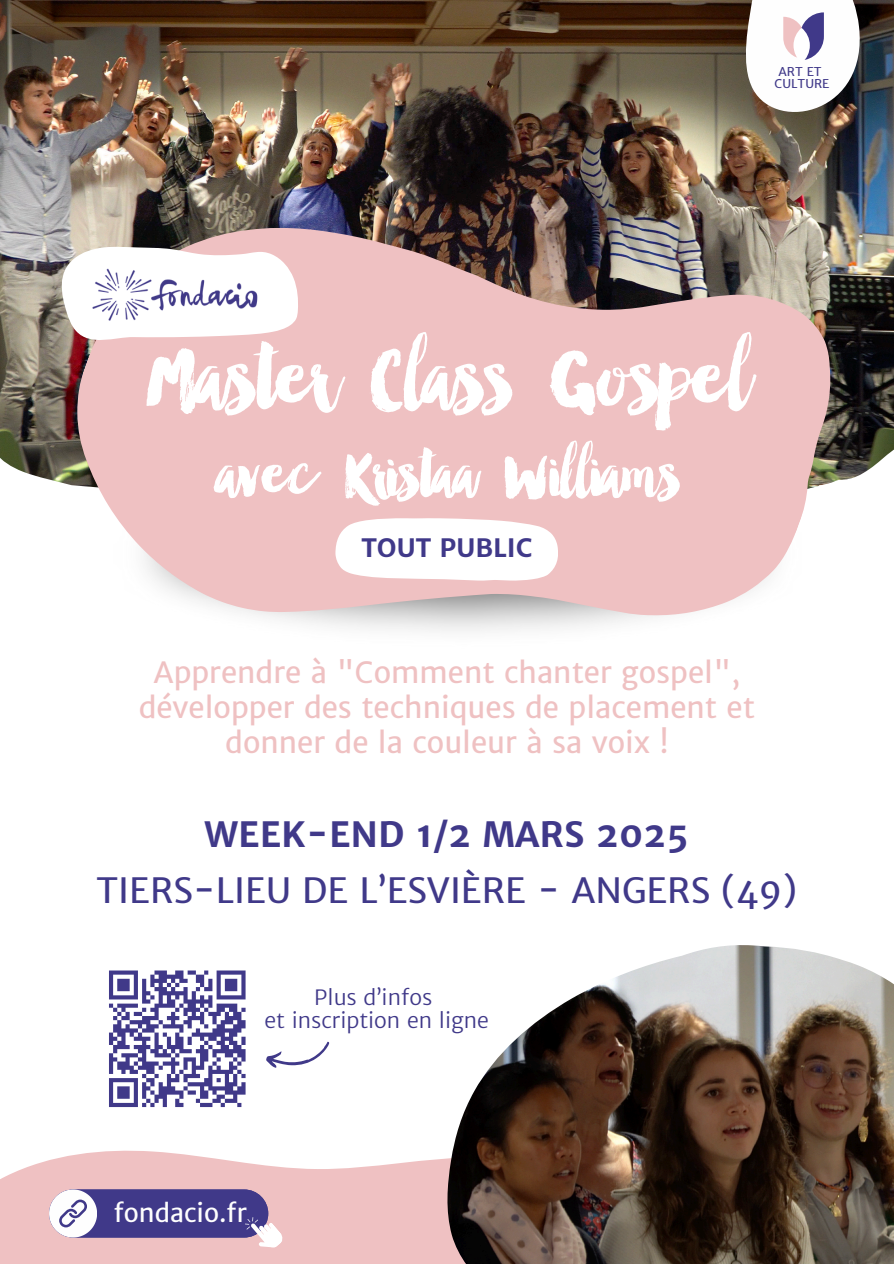
<style>
.page{position:relative;width:894px;height:1264px;background:#fff}
.page>*{position:absolute;margin:0;border:0;box-sizing:border-box;transform-origin:0 0}
.t1{font:101.1px "Manhattan Darling";color:#fff}
.t2{font:74.1px "Manhattan Darling";color:#fff}
.t3{font:34.95px "Merriweather Sans";color:#403989}
.t4{font:700 34.95px "Merriweather Sans";color:#403989}
.t5{font:29.4px/34.8px "Merriweather Sans";color:#efc1c2;text-align:center}
.t6{font:700 25.5px "Merriweather Sans";color:#403989}
.t7{font:25.35px "Merriweather Sans";color:#fefefe}
.t8{font:300 21.15px/22.2px "Merriweather Sans";color:#403989;text-align:center}
.t9{font:12.15px "Merriweather Sans";color:#403989}
</style>
<div class="page">
<img style="left:0;top:0;width:893px;height:473px">
<img style="left:25px;top:86px;width:843px;height:545px">
<svg style="left:0;top:1150px;width:447px;height:113px;background:#f1c9ca"></svg>
<img style="left:447px;top:945px;width:446px;height:318px">
<svg style="left:266px;top:1041px;width:64px;height:27px"></svg>
<svg style="left:49px;top:1189px;width:237px;height:65px;background:#907eaa"></svg>
<svg style="left:335px;top:518px;width:222px;height:62px"></svg>
<svg style="left:57px;top:246px;width:241px;height:101px"></svg>
<img style="left:76px;top:257px;width:198px;height:74px">
<svg style="left:109px;top:970px;width:137px;height:138px"></svg>
<img style="left:686px;top:0;width:207px;height:161px">
<div style="left:793px;top:28px;width:16px;height:35px;background:#fff;border-radius:50%"></div>
<h1 class="t9" style="left:778px;top:64px;width:45px">ART ET</h1>
<p class="t9" style="left:774px;top:76px;width:56px">CULTURE</p>
<p class="t1" style="left:146px;top:334px;width:603px">Master Class Gospel</p>
<p class="t2" style="left:216px;top:442px;width:463px">avec Kristaa Williams</p>
<p class="t6" style="left:361px;top:532px;width:172px">TOUT PUBLIC</p>
<p class="t5" style="left:139px;top:655px;width:617px">Apprendre à "Comment chanter gospel", développer des techniques de placement et donner de la couleur à sa voix !</p>
<p class="t4" style="left:204px;top:812px;width:485px">WEEK-END 1/2 MARS 2025</p>
<p class="t3" style="left:96px;top:869px;width:702px">TIERS-LIEU DE L’ESVIÈRE - ANGERS (49)</p>
<p class="t8" style="left:264px;top:986px;width:226px">Plus d’infos<br>et inscription en ligne</p>
<p class="t7" style="left:114px;top:1197px;width:134px">fondacio.fr</p>
</div>
